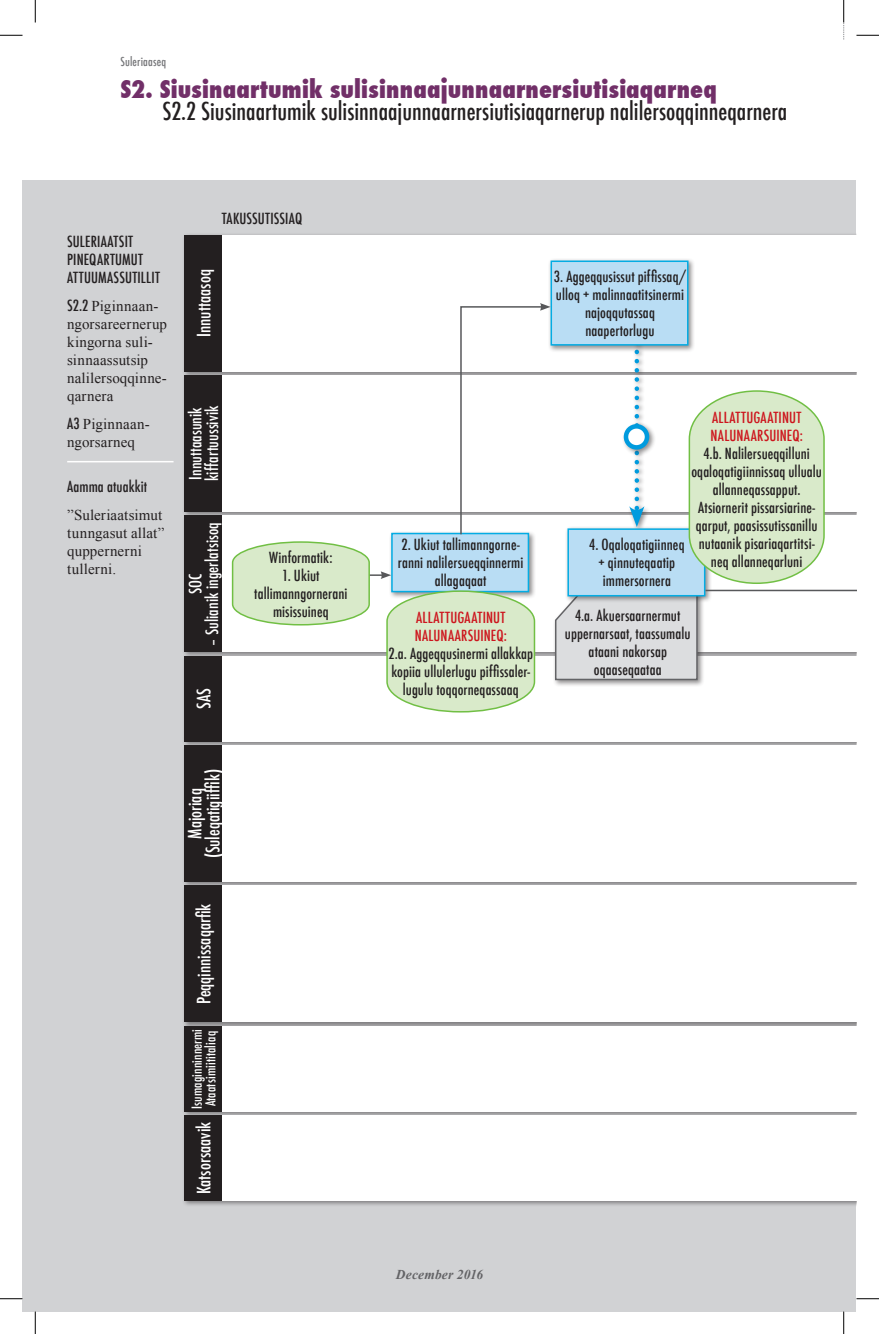
<style>
.page{position:relative;width:879px;height:1334px;background:#fff}
.page>*{position:absolute;margin:0;border:0;box-sizing:border-box;transform-origin:0 0}
.t1{font:500 condensed 24px "Futura";color:#231f20}
.t2{font:800 condensed 24px "Futura";letter-spacing:.005em;color:#712f68}
.t3{font:500 condensed 18px/18px "Futura";color:#fff;text-align:center}
.t4{font:500 condensed 16.5px/16.5px "Futura";letter-spacing:.005em;color:#fff}
.t5{font:500 condensed 15px/18px "Futura";letter-spacing:.005em;color:#231f20;text-align:center}
.t6{font:15px/18px "Times New Roman";letter-spacing:.01em;color:#231f20}
.t7{font:500 condensed 15px/18px "Futura";letter-spacing:.015em;color:#cd151d}
.t8{font:500 condensed 13.5px/13.5px "Futura";letter-spacing:.01em;color:#fff}
.t9{font:italic 700 13.5px "Times New Roman";letter-spacing:.01em;color:#636366}
.t10{font:500 condensed 12px "Futura";letter-spacing:.015em;color:#757679}
.s1{font-family:"Futura";font-weight:500;font-stretch:condensed}
</style>
<div class="page">
<div style="left:22px;top:180px;width:834px;height:1131px;background:#d1d2d4"></div>
<div style="left:181px;top:232px;width:675px;height:146px;background:#231f20;opacity:.5"></div>
<div style="left:184px;top:235px;width:672px;height:136px;background:#fff"></div>
<div style="left:181px;top:653px;width:675px;height:95px;background:#231f20;opacity:.5"></div>
<div style="left:184px;top:656px;width:672px;height:85px;background:#fff"></div>
<div style="left:181px;top:743px;width:675px;height:145px;background:#231f20;opacity:.5"></div>
<div style="left:184px;top:745px;width:672px;height:136px;background:#fff"></div>
<div style="left:181px;top:883px;width:675px;height:145px;background:#231f20;opacity:.5"></div>
<div style="left:184px;top:885px;width:672px;height:137px;background:#fff"></div>
<div style="left:181px;top:1023px;width:675px;height:94px;background:#231f20;opacity:.5"></div>
<div style="left:184px;top:1026px;width:672px;height:85px;background:#fff"></div>
<div style="left:181px;top:1112px;width:675px;height:95px;background:#231f20;opacity:.5"></div>
<div style="left:184px;top:1115px;width:672px;height:85px;background:#fff"></div>
<div style="left:184px;top:235px;width:38px;height:136px;background:#231f20"></div>
<div style="left:184px;top:375px;width:38px;height:136px;background:#231f20"></div>
<div style="left:184px;top:516px;width:38px;height:136px;background:#231f20"></div>
<div style="left:184px;top:656px;width:38px;height:85px;background:#231f20"></div>
<div style="left:184px;top:745px;width:38px;height:136px;background:#231f20"></div>
<div style="left:184px;top:885px;width:38px;height:137px;background:#231f20"></div>
<div style="left:184px;top:1026px;width:38px;height:85px;background:#231f20"></div>
<div style="left:184px;top:1115px;width:38px;height:85px;background:#231f20"></div>
<div style="left:548px;top:258px;width:147px;height:94px;background:#231f20;opacity:.5"></div>
<div style="left:550px;top:260px;width:138px;height:85px;background:#b9ddf4;border:2px solid #03ace4"></div>
<hr style="left:67px;top:461px;width:106px;height:1px;background:#fff">
<svg style="left:231px;top:303px;width:625px;height:410px"></svg>
<svg style="left:0;top:35px;width:22px;height:1px"></svg>
<svg style="left:856px;top:35px;width:22px;height:1px"></svg>
<svg style="left:0;top:1298px;width:22px;height:1px"></svg>
<svg style="left:856px;top:1298px;width:22px;height:1px"></svg>
<svg style="left:35px;top:0;width:1px;height:23px"></svg>
<svg style="left:35px;top:1311px;width:1px;height:22px"></svg>
<svg style="left:843px;top:0;width:1px;height:40px"></svg>
<svg style="left:843px;top:1311px;width:1px;height:22px"></svg>
<p class="t10" style="left:120px;top:53px;width:47px">Suleriaaseq</p>
<h1 class="t2" style="left:120px;top:73px;width:597px">S2. Siusinaartumik sulisinnaajunnaarnersiutisiaqarneq</h1>
<h1 class="t1" style="left:162px;top:96px;width:626px">S2.2 Siusinaartumik sulisinnaajunnaarnersiutisiaqarnerup nalilersoqqinneqarnera</h1>
<p class="t5" style="left:67px;top:233px;width:94px;text-align:left">SULERIAATSIT<br>PINEQARTUMUT<br>ATTUUMASSUTILLIT</p>
<p class="t6" style="left:67px;top:297px;width:101px"><span class="s1">S2.2</span> Piginnaan&shy;ngorsareernerup kingorna suli&shy;sinnaassutsip nalilersoqqinne&shy;qarnera</p>
<p class="t6" style="left:67px;top:415px;width:84px"><span class="s1">A3</span> Piginnaan&shy;ngorsarneq</p>
<p class="t5" style="left:67px;top:478px;width:82px">Aamma atuakkit</p>
<p class="t6" style="left:67px;top:506px;width:99px">”Suleriaatsimut tunngasut allat” quppernerni tullerni.</p>
<p class="t5" style="left:222px;top:209px;width:82px">TAKUSSUTISSIAQ</p>
<p class="t3" style="left:195px;top:337px;width:69px;rotate:-90deg">Innuttaasoq</p>
<p class="t4" style="left:187px;top:481px;width:77px;rotate:-90deg">Innuttaasunik kiffartuussivik</p>
<p class="t4" style="left:204px;top:645px;width:125px;rotate:-90deg">– Sulianik ingerlatsisoq</p>
<p class="t4" style="left:187px;top:594px;width:22px;rotate:-90deg">SOC</p>
<p class="t3" style="left:195px;top:709px;width:23px;rotate:-90deg">SAS</p>
<p class="t5" style="left:269px;top:549px;width:65px">Winformatik:</p>
<p class="t5" style="left:254px;top:567px;width:95px">1. Ukiut tallimanngornerani misissuineq</p>
<p class="t3" style="left:186px;top:858px;width:91px;rotate:-90deg">Majoriaq (Suleqatigiiffik)</p>
<p class="t3" style="left:195px;top:1004px;width:102px;rotate:-90deg">Peqqinnissaqarfik</p>
<p class="t8" style="left:190px;top:1108px;width:81px;rotate:-90deg">Isumaginninnermi<br>Ataatsimiititaliaq</p>
<p class="t3" style="left:195px;top:1194px;width:74px;rotate:-90deg">Katsorsaavik</p>
<p class="t5" style="left:554px;top:267px;width:133px">3. Aggeqqusissut piffissaq/ ulloq + malinnaatitsinermi najoqqutassaq naapertorlugu</p>
<p class="t5" style="left:398px;top:536px;width:127px">2. Ukiut tallimanngorne&shy;ranni nalilersueqqinnermi allagaqaat</p>
<p class="t7" style="left:414px;top:608px;width:94px">ALLATTUGAATINUT<br>NALUNAARSUINEQ:</p>
<p class="t5" style="left:388px;top:644px;width:146px">2.a. Aggeqqusinermi allakkap kopiia ullulerlugu piffissaler&shy;lugulu toqqorneqassaaq</p>
<p class="t5" style="left:589px;top:536px;width:97px">4. Oqaloqatigiinneq + qinnuteqaatip immersornera</p>
<p class="t7" style="left:710px;top:409px;width:94px">ALLATTUGAATINUT<br>NALUNAARSUINEQ:</p>
<p class="t5" style="left:691px;top:445px;width:132px">4.b. Nalilersueqqilluni oqaloqatigiinnissaq ullualu allanneqassapput.<br>Atsiornerit pissarsiarine&shy;qarput, paasissutissanillu nutaanik pisariaqartitsi-- neq allanneqarluni</p>
<p class="t5" style="left:565px;top:606px;width:127px">4.a. Akuersaarnermut uppernarsaat, taassumalu ataani nakorsap oqaaseqaataa</p>
<p class="t9" style="left:396px;top:1265px;width:89px">December 2016</p>
</div>
